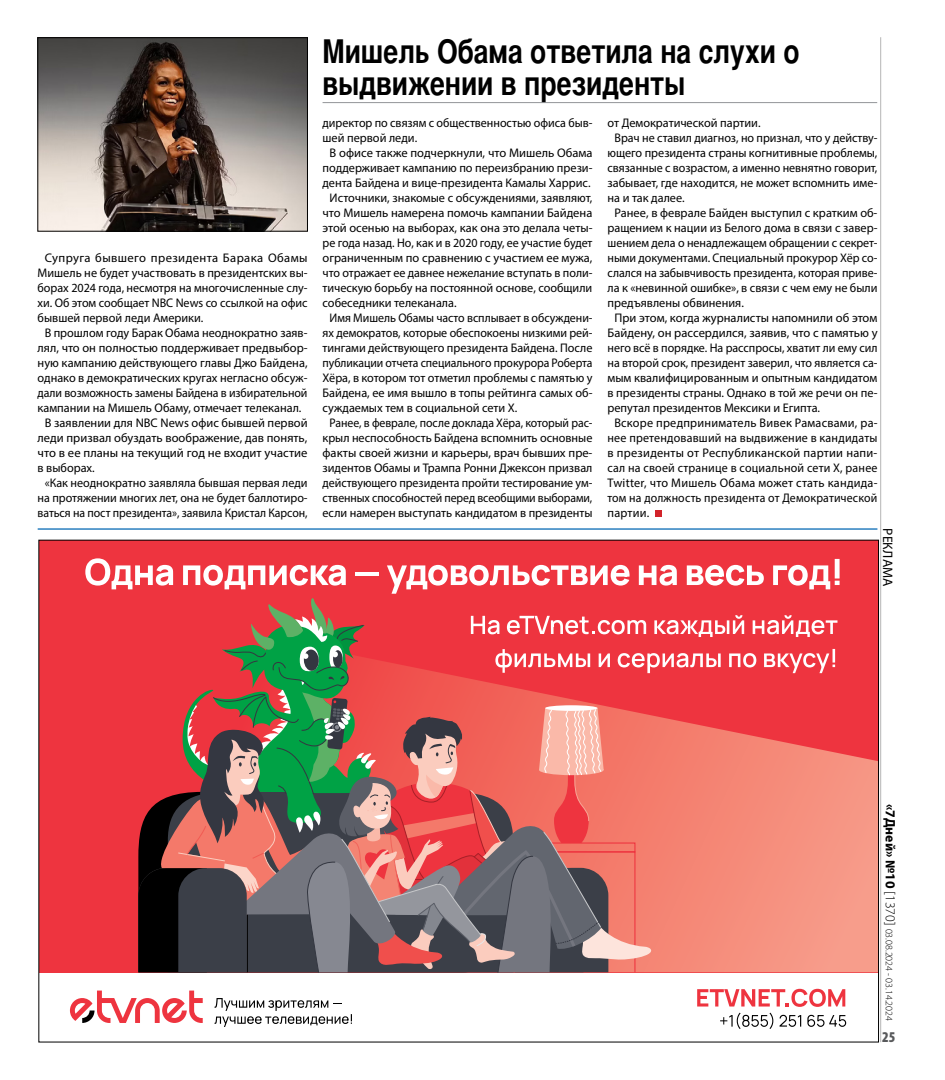
<style>
.page{position:relative;width:945px;height:1080px;background:#fff}
.page>*{position:absolute;margin:0;border:0;box-sizing:border-box;transform-origin:0 0}
.t1{font:700 32.5px/32.5px "Bastion C";letter-spacing:-.005em;color:#000}
.t2{font:900 condensed 15px "Myriad Pro";color:#58595b}
.t3{font:13.75px "Myriad Pro";color:#000}
.t4{font:12.5px "Myriad Pro";color:#000}
.t5{font:12.5px "Myriad Pro";color:#000;scale:.96 1}
.t6{font:12.5px "Myriad Pro";color:#000;scale:.95 1}
.t7{font:12.5px "Myriad Pro";color:#000;scale:.94 1}
.t8{font:12.5px "Myriad Pro";letter-spacing:.02em;color:#000}
.t9{font:12.5px "Myriad Pro";letter-spacing:.03em;color:#000}
.t10{font:300 10px "Myriad Pro";color:#000}
.s1{font-weight:700;font-size:13.75px}
.s2{font-size:13.75px}
</style>
<div class="page">
<hr style="left:880px;top:37px;width:1px;height:1005px;background:#000">
<div style="left:39px;top:540px;width:840px;height:432px;background:#ee343f"></div>
<div style="left:840px;top:753px;width:37px;height:219px;background:#f79a88"></div>
<svg style="left:697px;top:989px;width:148px;height:18px"></svg>
<svg style="left:720px;top:1013px;width:53px;height:16px"></svg>
<svg style="left:780px;top:1015px;width:21px;height:12px"></svg>
<svg style="left:807px;top:1015px;width:39px;height:12px"></svg>
<svg style="left:70px;top:991px;width:133px;height:32px"></svg>
<svg style="left:215px;top:998px;width:137px;height:29px"></svg>
<svg style="left:85px;top:558px;width:755px;height:415px"></svg>
<hr style="left:38px;top:528px;width:839px;height:2px;background:#0066b3">
<img style="left:40px;top:40px;width:266px;height:189px">
<div style="left:38px;top:38px;width:270px;height:193px;border:1px solid #000"></div>
<hr style="left:323px;top:102px;width:554px;height:1px;background:#939598">
<div style="left:655px;top:511px;width:7px;height:6px;background:#d2232a"></div>
<p class="t9" style="left:45px;top:250px;width:264px">Супруга бывшего президента Барака Обамы</p>
<p class="t4" style="left:38px;top:265px;width:271px">Мишель не будет участвовать в президентских вы-</p>
<p class="t4" style="left:38px;top:280px;width:271px">борах 2024 года, несмотря на многочисленные слу-</p>
<p class="t4" style="left:38px;top:295px;width:271px">хи. Об этом сообщает NBC News со ссылкой на офис</p>
<p class="t4" style="left:38px;top:310px;width:167px">бывшей первой леди Америки.</p>
<p class="t4" style="left:45px;top:325px;width:264px">В прошлом году Барак Обама неоднократно заяв-</p>
<p class="t4" style="left:38px;top:340px;width:271px">лял, что он полностью поддерживает предвыбор-</p>
<p class="t4" style="left:38px;top:355px;width:271px">ную кампанию действующего главы Джо Байдена,</p>
<p class="t4" style="left:38px;top:370px;width:271px">однако в демократических кругах негласно обсуж-</p>
<p class="t6" style="left:38px;top:385px;width:286px">дали возможность замены Байдена в избирательной</p>
<p class="t4" style="left:38px;top:400px;width:265px">кампании на Мишель Обаму, отмечает телеканал.</p>
<p class="t4" style="left:45px;top:415px;width:264px">В заявлении для NBC News офис бывшей первой</p>
<p class="t4" style="left:38px;top:430px;width:271px">леди призвал обуздать воображение, дав понять,</p>
<p class="t4" style="left:38px;top:445px;width:271px">что в ее планы на текущий год не входит участие</p>
<p class="t4" style="left:38px;top:460px;width:59px">в выборах.</p>
<p class="t4" style="left:45px;top:475px;width:264px">«Как неоднократно заявляла бывшая первая леди</p>
<p class="t4" style="left:38px;top:490px;width:271px">на протяжении многих лет, она не будет баллотиро-</p>
<p class="t6" style="left:38px;top:505px;width:286px">ваться на пост президента», заявила Кристал Карсон,</p>
<h1 class="t1" style="left:323px;top:35px;width:479px">Мишель Обама ответила на слухи о выдвижении в президенты</h1>
<p class="t5" style="left:323px;top:115px;width:283px">директор по связям с общественностью офиса быв-</p>
<p class="t4" style="left:323px;top:130px;width:96px">шей первой леди.</p>
<p class="t4" style="left:330px;top:145px;width:264px">В офисе также подчеркнули, что Мишель Обама</p>
<p class="t4" style="left:323px;top:160px;width:271px">поддерживает кампанию по переизбранию прези-</p>
<p class="t4" style="left:323px;top:175px;width:269px">дента Байдена и вице-президента Камалы Харрис.</p>
<p class="t4" style="left:330px;top:190px;width:264px">Источники, знакомые с обсуждениями, заявляют,</p>
<p class="t4" style="left:323px;top:205px;width:271px">что Мишель намерена помочь кампании Байдена</p>
<p class="t4" style="left:323px;top:220px;width:271px">этой осенью на выборах, как она это делала четы-</p>
<p class="t5" style="left:323px;top:235px;width:283px">ре года назад. Но, как и в 2020 году, ее участие будет</p>
<p class="t4" style="left:323px;top:250px;width:271px">ограниченным по сравнению с участием ее мужа,</p>
<p class="t5" style="left:323px;top:265px;width:283px">что отражает ее давнее нежелание вступать в поли-</p>
<p class="t4" style="left:323px;top:280px;width:271px">тическую борьбу на постоянной основе, сообщили</p>
<p class="t4" style="left:323px;top:295px;width:136px">собеседники телеканала.</p>
<p class="t6" style="left:330px;top:310px;width:278px">Имя Мишель Обамы часто всплывает в обсуждени-</p>
<p class="t5" style="left:323px;top:325px;width:283px">ях демократов, которые обеспокоены низкими рей-</p>
<p class="t4" style="left:323px;top:340px;width:271px">тингами действующего президента Байдена. После</p>
<p class="t7" style="left:323px;top:355px;width:289px">публикации отчета специального прокурора Роберта</p>
<p class="t4" style="left:323px;top:370px;width:271px">Хёра, в котором тот отметил проблемы с памятью у</p>
<p class="t4" style="left:323px;top:385px;width:271px">Байдена, ее имя вышло в топы рейтинга самых об-</p>
<p class="t4" style="left:323px;top:400px;width:196px">суждаемых тем в социальной сети Х.</p>
<p class="t7" style="left:330px;top:415px;width:281px">Ранее, в феврале, после доклада Хёра, который рас-</p>
<p class="t4" style="left:323px;top:430px;width:271px">крыл неспособность Байдена вспомнить основные</p>
<p class="t4" style="left:323px;top:445px;width:271px">факты своей жизни и карьеры, врач бывших пре-</p>
<p class="t4" style="left:323px;top:460px;width:271px">зидентов Обамы и Трампа Ронни Джексон призвал</p>
<p class="t5" style="left:323px;top:475px;width:283px">действующего президента пройти тестирование ум-</p>
<p class="t7" style="left:323px;top:490px;width:289px">ственных способностей перед всеобщими выборами,</p>
<p class="t4" style="left:323px;top:505px;width:271px">если намерен выступать кандидатом в президенты</p>
<p class="t4" style="left:608px;top:115px;width:155px">от Демократической партии.</p>
<p class="t4" style="left:615px;top:130px;width:264px">Врач не ставил диагноз, но признал, что у действу-</p>
<p class="t4" style="left:608px;top:145px;width:271px">ющего президента страны когнитивные проблемы,</p>
<p class="t5" style="left:608px;top:160px;width:283px">связанные с возрастом, а именно невнятно говорит,</p>
<p class="t4" style="left:608px;top:175px;width:271px">забывает, где находится, не может вспомнить име-</p>
<p class="t4" style="left:608px;top:190px;width:79px">на и так далее.</p>
<p class="t4" style="left:615px;top:205px;width:264px">Ранее, в феврале Байден выступил с кратким об-</p>
<p class="t4" style="left:608px;top:220px;width:271px">ращением к нации из Белого дома в связи с завер-</p>
<p class="t5" style="left:608px;top:235px;width:283px">шением дела о ненадлежащем обращении с секрет-</p>
<p class="t5" style="left:608px;top:250px;width:283px">ными документами. Специальный прокурор Хёр со-</p>
<p class="t5" style="left:608px;top:265px;width:283px">слался на забывчивость президента, которая приве-</p>
<p class="t4" style="left:608px;top:280px;width:272px">ла к «невинной ошибке», в связи с чем ему не были</p>
<p class="t4" style="left:608px;top:295px;width:138px">предъявлены обвинения.</p>
<p class="t4" style="left:615px;top:310px;width:264px">При этом, когда журналисты напомнили об этом</p>
<p class="t4" style="left:608px;top:325px;width:272px">Байдену, он рассердился, заявив, что с памятью у</p>
<p class="t5" style="left:608px;top:340px;width:283px">него всё в порядке. На расспросы, хватит ли ему сил</p>
<p class="t5" style="left:608px;top:355px;width:283px">на второй срок, президент заверил, что является са-</p>
<p class="t4" style="left:608px;top:370px;width:271px">мым квалифицированным и опытным кандидатом</p>
<p class="t4" style="left:608px;top:385px;width:271px">в президенты страны. Однако в той же речи он пе-</p>
<p class="t4" style="left:608px;top:400px;width:214px">репутал президентов Мексики и Египта.</p>
<p class="t8" style="left:615px;top:415px;width:264px">Вскоре предприниматель Вивек Рамасвами, ра-</p>
<p class="t5" style="left:608px;top:430px;width:283px">нее претендовавший на выдвижение в кандидаты</p>
<p class="t8" style="left:608px;top:445px;width:271px">в президенты от Республиканской партии напи-</p>
<p class="t5" style="left:608px;top:460px;width:283px">сал на своей странице в социальной сети X, ранее</p>
<p class="t8" style="left:608px;top:475px;width:271px">Twitter, что Мишель Обама может стать кандида-</p>
<p class="t6" style="left:608px;top:490px;width:286px">том на должность президента от Демократической</p>
<p class="t4" style="left:608px;top:505px;width:43px">партии.</p>
<p class="t3" style="left:896px;top:528px;width:59px;rotate:90deg">РЕКЛАМА</p>
<p class="t10" style="left:895px;top:804px;width:218px;rotate:90deg"><span class="s1">«7Дней» №10</span> <span class="s2">[1370]</span> 03.08.2024 - 03.14.2024</p>
<p class="t2" style="left:882px;top:1029px;width:15px">25</p>
</div>
